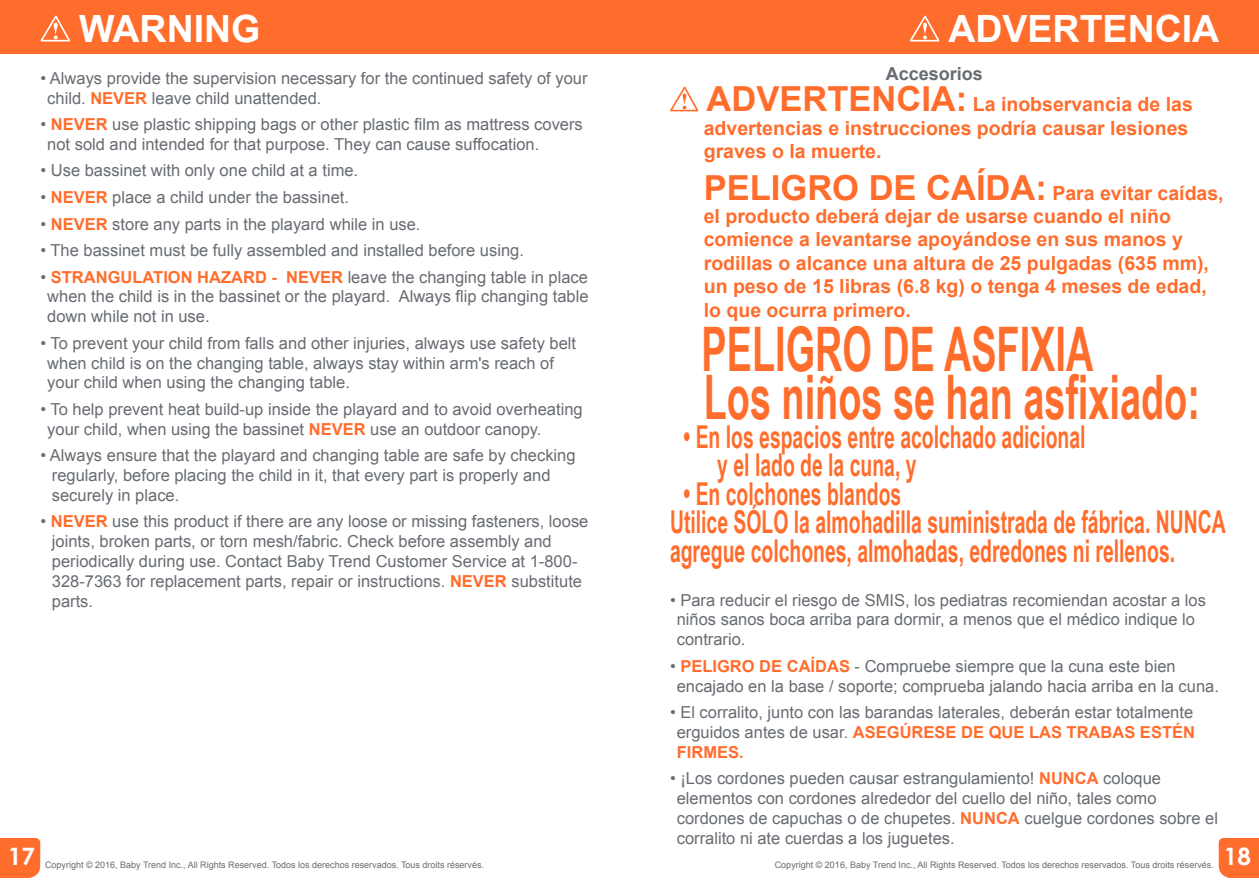
<style>
.page{position:relative;width:1259px;height:893px;background:#fff}
.page>*{position:absolute;margin:0;border:0;box-sizing:border-box;transform-origin:0 0}
.t1{font:700 61.5px/48px "Arial Narrow";color:#ff6d2d;scale:.75 1}
.t2{font:700 37.5px "Arial";color:#fff}
.t3{font:700 31.5px/28.5px "Arial Narrow";color:#ff6d2d;scale:.75 1}
.t4{font:700 24px "Century Gothic";color:#fff}
.t5{font:700 19.5px/23.4px "Arial";color:#ff6d2d}
.t6{font:700 18px "Arial";color:#676c72}
.t7{font:16.5px/19.8px "Arial";color:#676c72}
.t8{font:9px "Arial";color:#676c72}
.s1{font-weight:700;color:#ff6d2d}
.s2{font-size:34.5px}
</style>
<div class="page">
<div style="left:1218px;top:838px;width:41px;height:40px;background:#ff6d2d"></div>
<div style="left:629px;top:0;width:630px;height:54px;background:#ff6d2d"></div>
<svg style="left:909px;top:15px;width:31px;height:27px"></svg>
<div style="left:0;top:838px;width:40px;height:40px;background:#ff6d2d"></div>
<div style="left:0;top:0;width:629px;height:54px;background:#ff6d2d"></div>
<svg style="left:40px;top:15px;width:31px;height:27px"></svg>
<svg style="left:670px;top:86px;width:29px;height:26px"></svg>
<h2 class="t2" style="left:79px;top:3px;width:183px">WARNING</h2>
<h2 class="t2" style="left:948px;top:3px;width:272px">ADVERTENCIA</h2>
<p class="t7" style="left:47px;top:68px;width:542px;text-indent:-7px">• Always provide the supervision necessary for the continued safety of your child. <span class="s1">NEVER</span> leave child unattended.</p>
<p class="t7" style="left:47px;top:115px;width:537px;text-indent:-7px">• <span class="s1">NEVER</span> use plastic shipping bags or other plastic film as mattress covers not sold and intended for that purpose. They can cause suffocation.</p>
<p class="t7" style="left:40px;top:161px;width:319px">• Use bassinet with only one child at a time.</p>
<p class="t7" style="left:40px;top:187px;width:310px">• <span class="s1">NEVER</span> place a child under the bassinet.</p>
<p class="t7" style="left:40px;top:214px;width:381px">• <span class="s1">NEVER</span> store any parts in the playard while in use.</p>
<p class="t7" style="left:40px;top:241px;width:485px">• The bassinet must be fully assembled and installed before using.</p>
<p class="t7" style="left:47px;top:267px;width:543px;text-align:justify;text-indent:-7px">• <span class="s1">STRANGULATION HAZARD - NEVER</span> leave the changing table in place when the child is in the bassinet or the playard. Always flip changing table down while not in use.</p>
<p class="t7" style="left:47px;top:333px;width:530px;text-indent:-7px">• To prevent your child from falls and other injuries, always use safety belt when child is on the changing table, always stay within arm's reach of your child when using the changing table.</p>
<p class="t7" style="left:47px;top:399px;width:537px;text-indent:-7px">• To help prevent heat build-up inside the playard and to avoid overheating your child, when using the bassinet <span class="s1">NEVER</span> use an outdoor canopy.</p>
<p class="t7" style="left:52px;top:446px;width:525px;text-indent:-11px">• Always ensure that the playard and changing table are safe by checking regularly, before placing the child in it, that every part is properly and securely in place.</p>
<p class="t7" style="left:52px;top:512px;width:538px;text-indent:-11px">• <span class="s1">NEVER</span> use this product if there are any loose or missing fasteners, loose joints, broken parts, or torn mesh/fabric. Check before assembly and periodically during use. Contact Baby Trend Customer Service at 1-800- 328-7363 for replacement parts, repair or instructions. <span class="s1">NEVER</span> substitute parts.</p>
<h3 class="t4" style="left:8px;top:842px;width:28px">17</h3>
<p class="t8" style="left:45px;top:858px;width:441px">Copyright © 2016, Baby Trend Inc., All Rights Reserved. Todos los derechos reservados. Tous droits réservés.</p>
<p class="t6" style="left:885px;top:61px;width:99px">Accesorios</p>
<p class="t5" style="left:704px;top:93px;width:490px"><span class="s2">ADVERTENCIA:</span> La inobservancia de las advertencias e instrucciones podría causar lesiones graves o la muerte.</p>
<p class="t5" style="left:704px;top:182px;width:521px"><span class="s2">PELIGRO DE CAÍDA:</span> Para evitar caídas, el producto deberá dejar de usarse cuando el niño comience a levantarse apoyándose en sus manos y rodillas o alcance una altura de 25 pulgadas (635 mm), un peso de 15 libras (6.8 kg) o tenga 4 meses de edad, lo que ocurra primero.</p>
<h1 class="t1" style="left:701px;top:323px;width:666px">PELIGRO DE ASFIXIA<br>Los niños se han asfixiado:</h1>
<h3 class="t3" style="left:717px;top:421px;width:492px;text-indent:-34px">• En los espacios entre acolchado adicional y el lado de la cuna, y</h3>
<h3 class="t3" style="left:670px;top:478px;width:742px;text-indent:13px">• En colchones blandos<br>Utilice SÓLO la almohadilla suministrada de fábrica. NUNCA agregue colchones, almohadas, edredones ni rellenos.</h3>
<p class="t7" style="left:677px;top:590px;width:531px;text-indent:-7px">• Para reducir el riesgo de SMIS, los pediatras recomiendan acostar a los niños sanos boca arriba para dormir, a menos que el médico indique lo contrario.</p>
<p class="t7" style="left:677px;top:656px;width:544px;text-indent:-7px">• <span class="s1">PELIGRO DE CAÍDAS</span> - Compruebe siempre que la cuna este bien encajado en la base / soporte; comprueba jalando hacia arriba en la cuna.</p>
<p class="t7" style="left:677px;top:703px;width:520px;text-align:justify;text-indent:-7px">• El corralito, junto con las barandas laterales, deberán estar totalmente erguidos antes de usar. <span class="s1">ASEGÚRESE DE QUE LAS TRABAS ESTÉN FIRMES.</span></p>
<p class="t7" style="left:677px;top:769px;width:543px;text-indent:-7px">• ¡Los cordones pueden causar estrangulamiento! <span class="s1">NUNCA</span> coloque elementos con cordones alrededor del cuello del niño, tales como cordones de capuchas o de chupetes. <span class="s1">NUNCA</span> cuelgue cordones sobre el corralito ni ate cuerdas a los juguetes.</p>
<h3 class="t4" style="left:1224px;top:842px;width:28px">18</h3>
<p class="t8" style="left:775px;top:858px;width:441px">Copyright © 2016, Baby Trend Inc., All Rights Reserved. Todos los derechos reservados. Tous droits réservés.</p>
</div>
